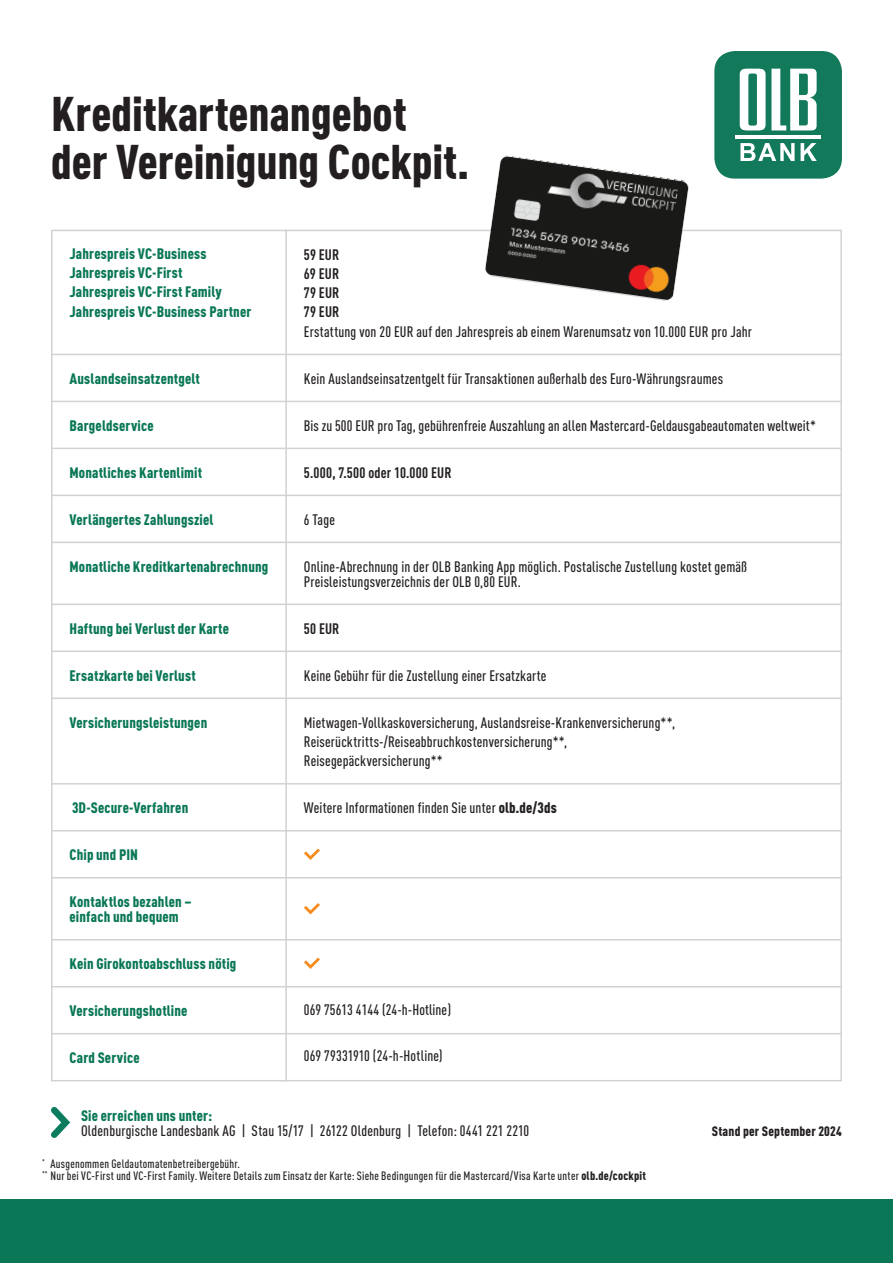
<style>
.page{position:relative;width:893px;height:1263px;background:#fff}
.page>*{position:absolute;margin:0;border:0;box-sizing:border-box;transform-origin:0 0}
.t1{font:900 condensed 48px/48px "DIN Pro";letter-spacing:-.005em;color:#231f20}
.t2{font:500 condensed 15px/19.2px "DIN Pro";letter-spacing:.01em;color:#231f20}
.t3{font:900 condensed 15px/19.2px "DIN Pro";letter-spacing:.01em;color:#0a7757}
.t4{font:700 condensed 15px/19.2px "DIN Pro";letter-spacing:.01em;color:#231f20;text-align:justify}
.t5{font:900 condensed 13.5px "DIN Pro";letter-spacing:.015em;color:#231f20}
.t6{font:500 condensed 12px/12px "DIN Pro";letter-spacing:.02em;color:#231f20}
.s1{font-weight:900}
</style>
<div class="page">
<div style="left:714px;top:51px;width:128px;height:128px;background:#13795b;border-radius:20px"></div>
<svg style="left:740px;top:69px;width:77px;height:61px"></svg>
<svg style="left:740px;top:143px;width:77px;height:18px"></svg>
<hr style="left:735px;top:135px;width:86px;height:4px;background:#fff">
<hr style="left:285px;top:230px;width:2px;height:851px;background:#d1d2d4">
<hr style="left:51px;top:354px;width:791px;height:1px;background:#d1d2d4">
<hr style="left:51px;top:401px;width:791px;height:1px;background:#d1d2d4">
<hr style="left:51px;top:448px;width:791px;height:1px;background:#d1d2d4">
<hr style="left:51px;top:495px;width:791px;height:1px;background:#d1d2d4">
<hr style="left:51px;top:650px;width:791px;height:2px;background:#d1d2d4">
<hr style="left:51px;top:697px;width:791px;height:2px;background:#d1d2d4">
<hr style="left:51px;top:783px;width:791px;height:1px;background:#d1d2d4">
<hr style="left:51px;top:830px;width:791px;height:1px;background:#d1d2d4">
<hr style="left:51px;top:877px;width:791px;height:1px;background:#d1d2d4">
<hr style="left:51px;top:939px;width:791px;height:1px;background:#d1d2d4">
<hr style="left:51px;top:986px;width:791px;height:1px;background:#d1d2d4">
<hr style="left:51px;top:1033px;width:791px;height:1px;background:#d1d2d4">
<hr style="left:51px;top:542px;width:791px;height:1px;background:#d1d2d4">
<hr style="left:51px;top:604px;width:791px;height:1px;background:#d1d2d4">
<div style="left:0;top:1199px;width:893px;height:64px;background:#0a7757"></div>
<svg style="left:304px;top:848px;width:16px;height:12px"></svg>
<svg style="left:304px;top:957px;width:16px;height:12px"></svg>
<svg style="left:304px;top:903px;width:16px;height:12px"></svg>
<img style="left:459px;top:151px;width:256px;height:150px">
<svg style="left:51px;top:1107px;width:19px;height:31px"></svg>
<h1 class="t1" style="left:51px;top:86px;width:419px">Kreditkartenangebot der Vereinigung Cockpit.</h1>
<p class="t3" style="left:70px;top:243px;width:183px">Jahrespreis VC-Business<br>Jahrespreis VC-First<br>Jahrespreis VC-First Family<br>Jahrespreis VC-Business Partner</p>
<p class="t3" style="left:70px;top:367px;width:132px">Auslandseinsatzentgelt</p>
<p class="t3" style="left:70px;top:414px;width:86px">Bargeldservice</p>
<p class="t3" style="left:70px;top:461px;width:134px">Monatliches Kartenlimit</p>
<p class="t3" style="left:70px;top:508px;width:145px">Verlängertes Zahlungsziel</p>
<p class="t3" style="left:70px;top:555px;width:200px">Monatliche Kreditkartenabrechnung</p>
<p class="t3" style="left:70px;top:617px;width:161px">Haftung bei Verlust der Karte</p>
<p class="t3" style="left:70px;top:664px;width:128px">Ersatzkarte bei Verlust</p>
<p class="t3" style="left:70px;top:711px;width:139px">Versicherungsleistungen</p>
<p class="t3" style="left:72px;top:797px;width:118px">3D-Secure-Verfahren</p>
<p class="t3" style="left:70px;top:844px;width:70px">Chip und PIN</p>
<p class="t3" style="left:70px;top:893px;width:124px;line-height:15px">Kontaktlos bezahlen – einfach und bequem</p>
<p class="t3" style="left:70px;top:953px;width:168px">Kein Girokontoabschluss nötig</p>
<p class="t3" style="left:70px;top:1000px;width:120px">Versicherungshotline</p>
<p class="t3" style="left:70px;top:1047px;width:72px">Card Service</p>
<p class="t4" style="left:304px;top:244px;width:37px">59 EUR 69 EUR 79 EUR 79 EUR</p>
<p class="t2" style="left:304px;top:321px;width:449px">Erstattung von 20 EUR auf den Jahrespreis ab einem Warenumsatz von 10.000 EUR pro Jahr</p>
<p class="t2" style="left:304px;top:368px;width:421px">Kein Auslandseinsatzentgelt für Transaktionen außerhalb des Euro-Währungsraumes</p>
<p class="t2" style="left:304px;top:415px;width:513px">Bis zu 500 EUR pro Tag, gebührenfreie Auszahlung an allen Mastercard-Geldausgabeautomaten weltweit*</p>
<p class="t4" style="left:304px;top:462px;width:149px">5.000, 7.500 oder 10.000 EUR</p>
<p class="t2" style="left:304px;top:509px;width:33px">6 Tage</p>
<p class="t2" style="left:304px;top:558px;width:445px;line-height:15px">Online-Abrechnung in der OLB Banking App möglich. Postalische Zustellung kostet gemäß<br>Preisleistungsverzeichnis der OLB 0,80 EUR.</p>
<p class="t4" style="left:304px;top:617px;width:37px">50 EUR</p>
<p class="t2" style="left:304px;top:664px;width:244px">Keine Gebühr für die Zustellung einer Ersatzkarte</p>
<p class="t2" style="left:304px;top:711px;width:373px">Mietwagen-Vollkaskoversicherung, Auslandsreise-Krankenversicherung**,<br>Reiserücktritts-/Reiseabbruchkostenversicherung**,<br>Reisegepäckversicherung**</p>
<p class="t2" style="left:304px;top:797px;width:254px">Weitere Informationen finden Sie unter <span class="s1">olb.de/3ds</span></p>
<p class="t2" style="left:304px;top:999px;width:149px">069 75613 4144 (24-h-Hotline)</p>
<p class="t2" style="left:304px;top:1045px;width:140px">069 79331910 (24-h-Hotline)</p>
<p class="t3" style="left:81px;top:1104px;width:133px">Sie erreichen uns unter:</p>
<p class="t2" style="left:81px;top:1120px;width:450px">Oldenburgische Landesbank AG | Stau 15/17 | 26122 Oldenburg | Telefon: 0441 221 2210</p>
<p class="t6" style="left:42px;top:1157px;width:605px"><sup>*</sup> Ausgenommen Geldautomatenbetreibergebühr.<br><sup>**</sup> Nur bei VC-First und VC-First Family. Weitere Details zum Einsatz der Karte: Siehe Bedingungen für die Mastercard/Visa Karte unter <span class="s1">olb.de/cockpit</span></p>
<p class="t5" style="left:712px;top:1121px;width:132px">Stand per September 2024</p>
</div>
